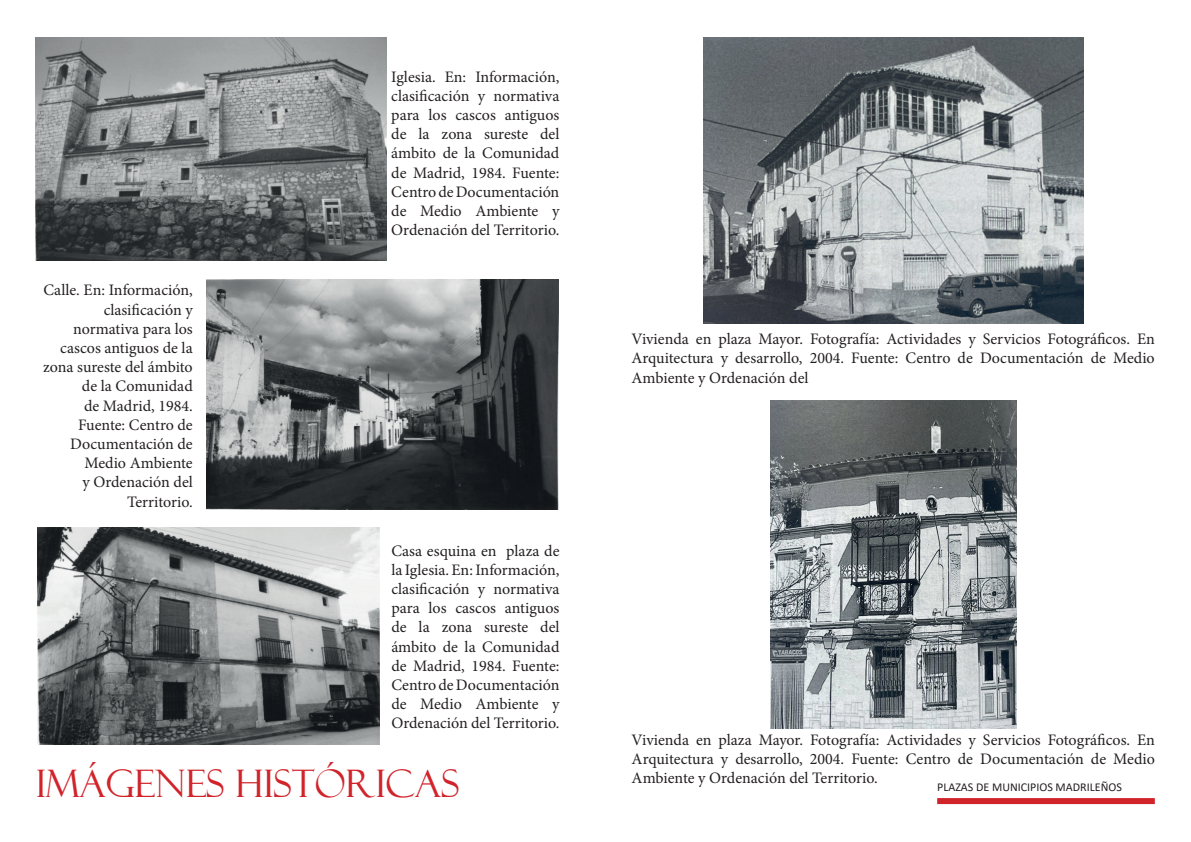
<style>
.page{position:relative;width:1191px;height:842px;background:#fff}
.page>*{position:absolute;margin:0;border:0;box-sizing:border-box;transform-origin:0 0}
.t1{font:38px "Felix Titling";color:#d1232a}
.t2{font:16px/19.2px "Minion Pro";color:#231f20;text-align:justify}
.t3{font:12px "Calibri";color:#231f20}
</style>
<div class="page">
<div style="left:937px;top:798px;width:217px;height:6px;background:#d1232a"></div>
<img style="left:207px;top:280px;width:352px;height:230px">
<img style="left:35px;top:37px;width:351px;height:223px">
<img style="left:37px;top:527px;width:342px;height:217px">
<img style="left:770px;top:401px;width:246px;height:328px">
<img style="left:703px;top:38px;width:381px;height:285px">
<p class="t2" style="left:43px;top:281px;width:151px;text-align:right">Calle. En: Información, clasificación y normativa para los cascos antiguos de la zona sureste del ámbito de la Comunidad<br>de Madrid, 1984.<br>Fuente: Centro de<br>Documentación de<br>Medio Ambiente<br>y Ordenación del<br>Territorio.</p>
<p class="t2" style="left:391px;top:67px;width:170px">Iglesia. En: Información, clasificación y normativa para los cascos antiguos de la zona sureste del ámbito de la Comunidad de Madrid, 1984. Fuente:<br>Centro de Documentación de Medio Ambiente y Ordenación del Territorio.</p>
<p class="t2" style="left:391px;top:541px;width:170px">Casa esquina en plaza de la Iglesia. En: Información, clasificación y normativa para los cascos antiguos de la zona sureste del ámbito de la Comunidad de Madrid, 1984. Fuente:<br>Centro de Documentación de Medio Ambiente y Ordenación del Territorio.</p>
<p class="t1" style="left:36px;top:761px;width:425px">IMÁGENES HISTÓRICAS</p>
<p class="t2" style="left:631px;top:329px;width:525px">Vivienda en plaza Mayor. Fotografía: Actividades y Servicios Fotográficos. En Arquitectura y desarrollo, 2004. Fuente: Centro de Documentación de Medio Ambiente y Ordenación del</p>
<p class="t2" style="left:631px;top:730px;width:525px">Vivienda en plaza Mayor. Fotografía: Actividades y Servicios Fotográficos. En Arquitectura y desarrollo, 2004. Fuente: Centro de Documentación de Medio Ambiente y Ordenación del Territorio.</p>
<p class="t3" style="left:937px;top:778px;width:186px">PLAZAS DE MUNICIPIOS MADRILEÑOS</p>
</div>
